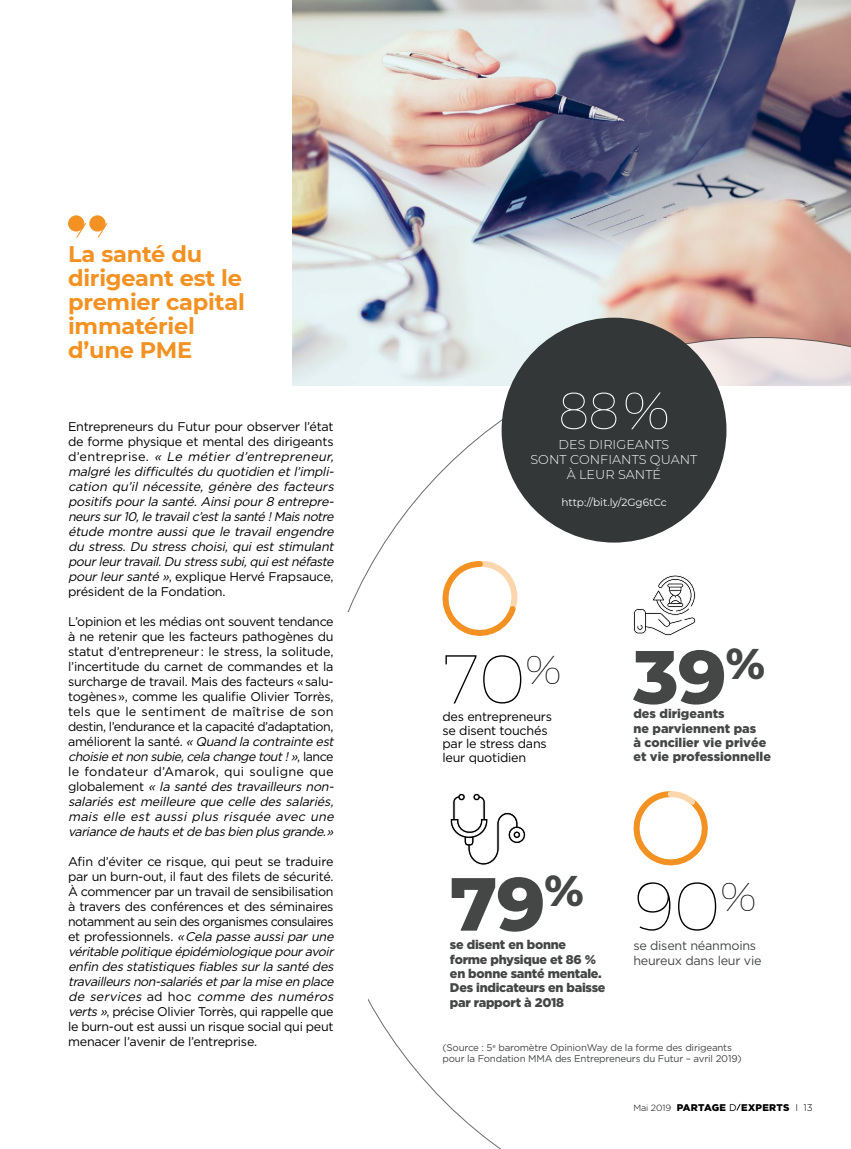
<style>
.page{position:relative;width:851px;height:1149px;background:#fff}
.page>*{position:absolute;margin:0;border:0;box-sizing:border-box;transform-origin:0 0}
.t1{font:800 75px "Montserrat";color:#454747}
.t2{font:100 69px "Montserrat";color:#000}
.t3{font:100 52.5px "Montserrat";color:#fff}
.t4{font:700 22.5px/24px "Montserrat";letter-spacing:-.01em;color:#f39222}
.t5{font:300 12.75px/15px "Montserrat";letter-spacing:.005em;color:#fff;text-align:center}
.t6{font:12.6px/15px "Gotham";letter-spacing:-.02em;color:#000}
.t7{font:italic 12.6px/15px "Gotham";color:#000}
.t8{font:900 12.6px/14.2px "Gotham";letter-spacing:-.02em;color:#454747}
.t9{font:900 12.6px/14.2px "Gotham";color:#454747}
.t10{font:12.6px/14.2px "Gotham";letter-spacing:-.02em;color:#454747}
.t11{font:10.5px "Montserrat";color:#fff}
.t12{font:9.75px/11.2px "Gotham";letter-spacing:-.02em;color:#454747}
.t13{font:900 9.75px "Gotham";letter-spacing:.03em;color:#000}
.s1{font-style:normal}
.s2{font-style:italic}
.s3{font-weight:300;font-size:9px}
.s4{font-weight:400}
.s5{font-weight:300}
</style>
<div class="page">
<img style="left:293px;top:0;width:557px;height:385px">
<svg style="left:313px;top:337px;width:537px;height:811px"></svg>
<svg style="left:735px;top:1102px;width:6px;height:9px"></svg>
<div style="left:68px;top:215px;width:16px;height:16px;background:#f39222;border-radius:50%"></div>
<div style="left:89px;top:215px;width:17px;height:16px;background:#f39222;border-radius:50%"></div>
<svg style="left:76px;top:222px;width:11px;height:16px"></svg>
<svg style="left:97px;top:222px;width:11px;height:16px"></svg>
<div style="left:218px;top:612px;width:149px;height:451px;background:#fff"></div>
<svg style="left:449px;top:792px;width:77px;height:73px"></svg>
<div style="left:501px;top:317px;width:225px;height:225px;background:#333737;border-radius:50%"></div>
<svg style="left:633px;top:571px;width:64px;height:65px"></svg>
<svg style="left:626px;top:787px;width:83px;height:85px"></svg>
<svg style="left:441px;top:558px;width:79px;height:79px"></svg>
<h3 class="t4" style="left:68px;top:240px;width:178px">La santé du dirigeant est le premier capital immatériel d’une PME</h3>
<p class="t7" style="left:68px;top:418px;width:270px"><span class="s1">Entrepreneurs du Futur pour observer l’état de forme physique et mental des dirigeants d ’ e n t r e p r i s e .</span> « Le métier d’entrepreneur, malgré lesdifficultésdu quotidien etl’impli&shy;cation qu’il nécessite, génère des facteurs positifspourla santé.Ainsipour8 entrepre&shy;neurssur10,letravailc’estlasanté!Maisnotre étude montre aussi que le travail engendre du stress. Du stress choisi, qui est stimulant pourleurtravail.Du stresssubi,quiestnéfaste pourleursanté »<span class="s1">, explique Hervé Frapsauce, président de la Fondation.</span></p>
<p class="t6" style="left:68px;top:613px;width:270px">L’opinion et les médias ont souvent tendance à ne retenir que les facteurs pathogènes du statut d’entrepreneur : le stress, la solitude, l’incertitude du carnet de commandes et la surcharge de travail. Mais des facteurs « salu&shy;togènes », comme les qualifie Olivier Torrès, tels que le sentiment de maîtrise de son destin, l’endurance et la capacité d’adaptation, a m é l i o re n t l a s a n t é . <span class="s2">«Quand la contrainte est choisieetnon subie,celachangetout!»</span>, l a n c e le fondateur d’Amarok, qui souligne que g l o b a l e m e n t <span class="s2">« la santé des travailleurs non&shy;salariés est meilleure que celle des salariés, mais elle est aussi plus risquée avec une variancedehautsetdebasbien plusgrande.»</span></p>
<p class="t6" style="left:68px;top:853px;width:270px">Afin d’éviter ce risque, qui peut se traduire par un burn-out, il faut des filets de sécurité.<br>À commencer par un travail de sensibilisation à travers des conférences et des séminaires notamment au sein des organismes consulaires et professionnels. <span class="s2">« Cela passe aussiparune véritablepolitiqueépidémiologiquepouravoir enfin desstatistiquesfiablessurla santé des travailleursnon-salariésetparlamiseen place de services</span> a d h o c <span class="s2">comme des numéros verts»</span>, précise Olivier Torrès, qui rappelle que le burn-out est aussi un risque social qui peut menacer l’avenir de l’entreprise.</p>
<h3 class="t3" style="left:558px;top:378px;width:113px">88%</h3>
<p class="t5" style="left:530px;top:436px;width:168px">DES DIRIGEANTS<br>SONT CONFIANTS QUANT<br>À LEUR SANTÉ</p>
<p class="t11" style="left:561px;top:494px;width:107px">http://bit.ly/2Gg6tCc</p>
<h2 class="t2" style="left:442px;top:636px;width:120px">70<sup>%</sup></h2>
<p class="t6" style="left:442px;top:709px;width:111px;line-height:13.5px">des entrepreneurs se disent touchés par le stress dans leur quotidien</p>
<h1 class="t1" style="left:633px;top:621px;width:133px">39<sup>%</sup></h1>
<p class="t9" style="left:633px;top:706px;width:139px">des dirigeants<br>ne parviennent pas<br>à concilier vie privée et vie professionnelle</p>
<h1 class="t1" style="left:450px;top:848px;width:135px">79<sup>%</sup></h1>
<p class="t8" style="left:450px;top:937px;width:157px">se disent en bonne forme physique et 86 % en bonne santé mentale.<br>Des indicateurs en baisse par rapport à 2018</p>
<h2 class="t2" style="left:633px;top:863px;width:124px">90<sup>%</sup></h2>
<p class="t10" style="left:633px;top:938px;width:130px">se disent néanmoins heureux dans leur vie</p>
<p class="t12" style="left:442px;top:1041px;width:300px">(Source : 5<sup>e</sup> baromètre OpinionWay de la forme des dirigeants pour la Fondation MMA des Entrepreneurs du Futur – avril 2019)</p>
<p class="t13" style="left:633px;top:1101px;width:181px"><span class="s3">Mai 2019</span> PARTAGE <span class="s4">D</span> EXPERTS <span class="s5">I 13</span></p>
</div>
